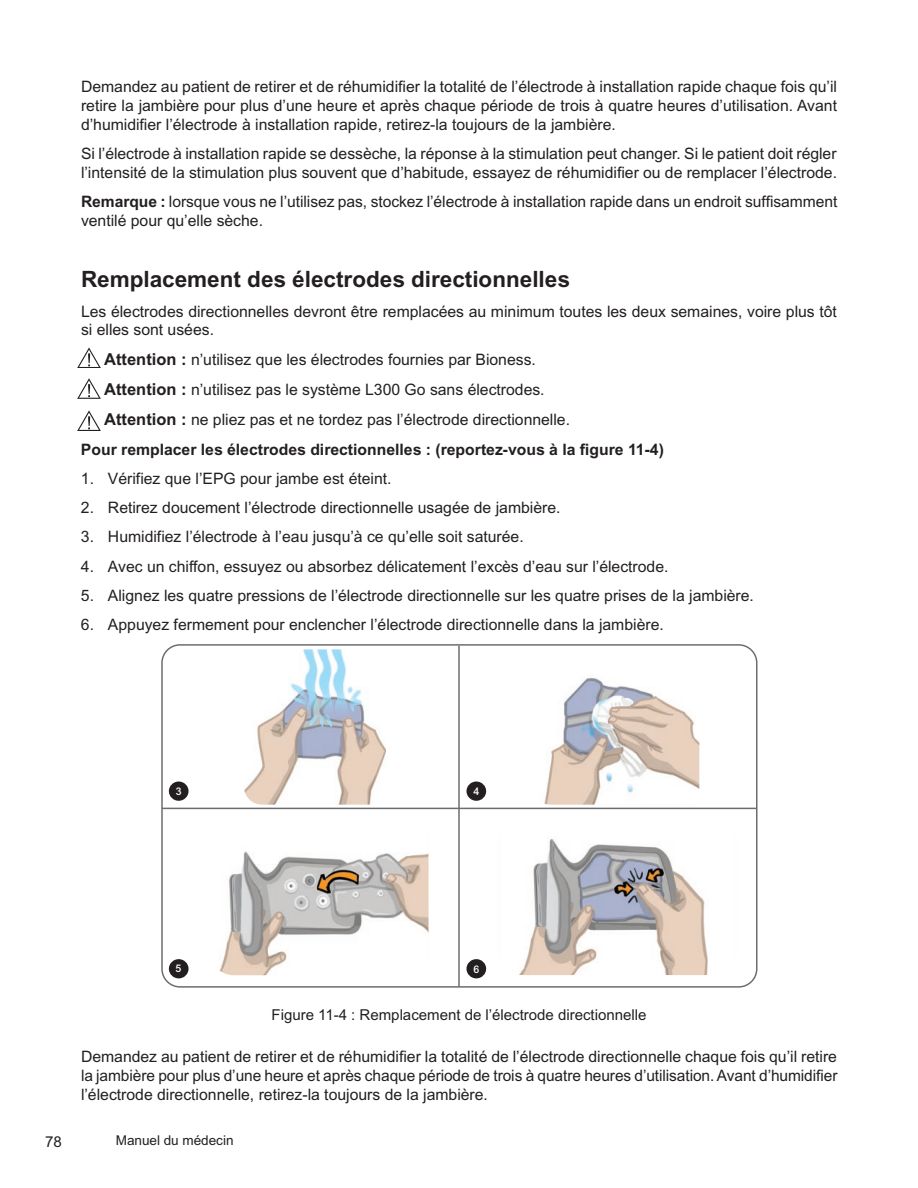
<style>
.page{position:relative;width:918px;height:1188px;background:#fff}
.page>*{position:absolute;margin:0;border:0;box-sizing:border-box;transform-origin:0 0}
.t1{font:700 22.5px "Arial MT Std";color:#231f20}
.t2{font:15.75px/18.8px "Arial MT Std";color:#231f20}
.t3{font:700 15.75px "Arial MT Std";color:#231f20}
.t4{font:15px "Arial MT Std";color:#231f20}
.t5{font:13.5px "Arial MT Std";color:#231f20}
.t6{font:500 10.5px "Arial MT Std";color:#fff}
.s1{font-weight:700}
.s2{font-weight:700;font-size:16.5px}
</style>
<div class="page">
<svg style="left:77px;top:378px;width:24px;height:21px"></svg>
<svg style="left:77px;top:410px;width:24px;height:21px"></svg>
<div style="left:161px;top:644px;width:597px;height:344px;border:2px solid #6c6d70;border-radius:18px"></div>
<div style="left:169px;top:782px;width:20px;height:19px;background:#231f20;border-radius:50%"></div>
<div style="left:467px;top:782px;width:19px;height:19px;background:#231f20;border-radius:50%"></div>
<div style="left:169px;top:959px;width:20px;height:19px;background:#231f20;border-radius:50%"></div>
<div style="left:467px;top:959px;width:19px;height:19px;background:#231f20;border-radius:50%"></div>
<img style="left:244px;top:649px;width:142px;height:156px">
<img style="left:219px;top:851px;width:210px;height:124px">
<img style="left:518px;top:839px;width:190px;height:136px">
<img style="left:544px;top:677px;width:155px;height:128px">
<hr style="left:458px;top:646px;width:2px;height:341px;background:#6c6d70">
<hr style="left:162px;top:808px;width:594px;height:1px;background:#6c6d70">
<svg style="left:77px;top:347px;width:24px;height:21px"></svg>
<p class="t2" style="left:81px;top:77px;width:758px;text-align:justify">Demandez au patient de retirer et de réhumidifier la totalité de l’électrode à installation rapide chaque fois qu’il retire la jambière pour plus d’une heure et après chaque période de trois à quatre heures d’utilisation. Avant d’humidifier l’électrode à installation rapide, retirez-la toujours de la jambière.</p>
<p class="t2" style="left:81px;top:144px;width:758px">Si l’électrode à installation rapide se dessèche, la réponse à la stimulation peut changer. Si le patient doit régler l’intensité de la stimulation plus souvent que d’habitude, essayez de réhumidifier ou de remplacer l’électrode.</p>
<p class="t2" style="left:81px;top:192px;width:758px"><span class="s1">Remarque :</span> lorsque vous ne l’utilisez pas, stockez l’électrode à installation rapide dans un endroit suffisamment ventilé pour qu’elle sèche.</p>
<h1 class="t1" style="left:81px;top:266px;width:490px">Remplacement des électrodes directionnelles</h1>
<p class="t2" style="left:81px;top:302px;width:757px">Les électrodes directionnelles devront être remplacées au minimum toutes les deux semaines, voire plus tôt si elles sont usées.</p>
<p class="t2" style="left:104px;top:350px;width:433px"><span class="s2">Attention :</span> n’utilisez que les électrodes fournies par Bioness.</p>
<p class="t2" style="left:104px;top:380px;width:442px"><span class="s2">Attention :</span> n’utilisez pas le système L300 Go sans électrodes.</p>
<p class="t2" style="left:104px;top:410px;width:467px"><span class="s2">Attention :</span> ne pliez pas et ne tordez pas l’électrode directionnelle.</p>
<p class="t3" style="left:81px;top:440px;width:584px">Pour remplacer les électrodes directionnelles : (reportez-vous à la figure 11-4)</p>
<p class="t2" style="left:81px;top:469px;width:312px">1. Vérifiez que l’EPG pour jambe est éteint.</p>
<p class="t2" style="left:81px;top:498px;width:481px">2. Retirez doucement l’électrode directionnelle usagée de jambière.</p>
<p class="t2" style="left:81px;top:527px;width:444px">3. Humidifiez l’électrode à l’eau jusqu’à ce qu’elle soit saturée.</p>
<p class="t2" style="left:81px;top:557px;width:589px">4. Avec un chiffon, essuyez ou absorbez délicatement l’excès d’eau sur l’électrode.</p>
<p class="t2" style="left:81px;top:586px;width:674px">5. Alignez les quatre pressions de l’électrode directionnelle sur les quatre prises de la jambière.</p>
<p class="t2" style="left:81px;top:615px;width:584px">6. Appuyez fermement pour enclencher l’électrode directionnelle dans la jambière.</p>
<p class="t6" style="left:176px;top:785px;width:7px">3</p>
<p class="t6" style="left:473px;top:785px;width:7px">4</p>
<p class="t6" style="left:176px;top:963px;width:7px">5</p>
<p class="t6" style="left:473px;top:963px;width:7px">6</p>
<p class="t4" style="left:272px;top:1006px;width:376px">Figure 11-4 : Remplacement de l’électrode directionnelle</p>
<p class="t2" style="left:81px;top:1047px;width:758px;text-align:justify">Demandez au patient de retirer et de réhumidifier la totalité de l’électrode directionnelle chaque fois qu’il retire la jambière pour plus d’une heure et après chaque période de trois à quatre heures d’utilisation. Avant d’humidifier l’électrode directionnelle, retirez-la toujours de la jambière.</p>
<p class="t4" style="left:45px;top:1133px;width:18px">78</p>
<p class="t5" style="left:116px;top:1133px;width:119px">Manuel du médecin</p>
</div>
